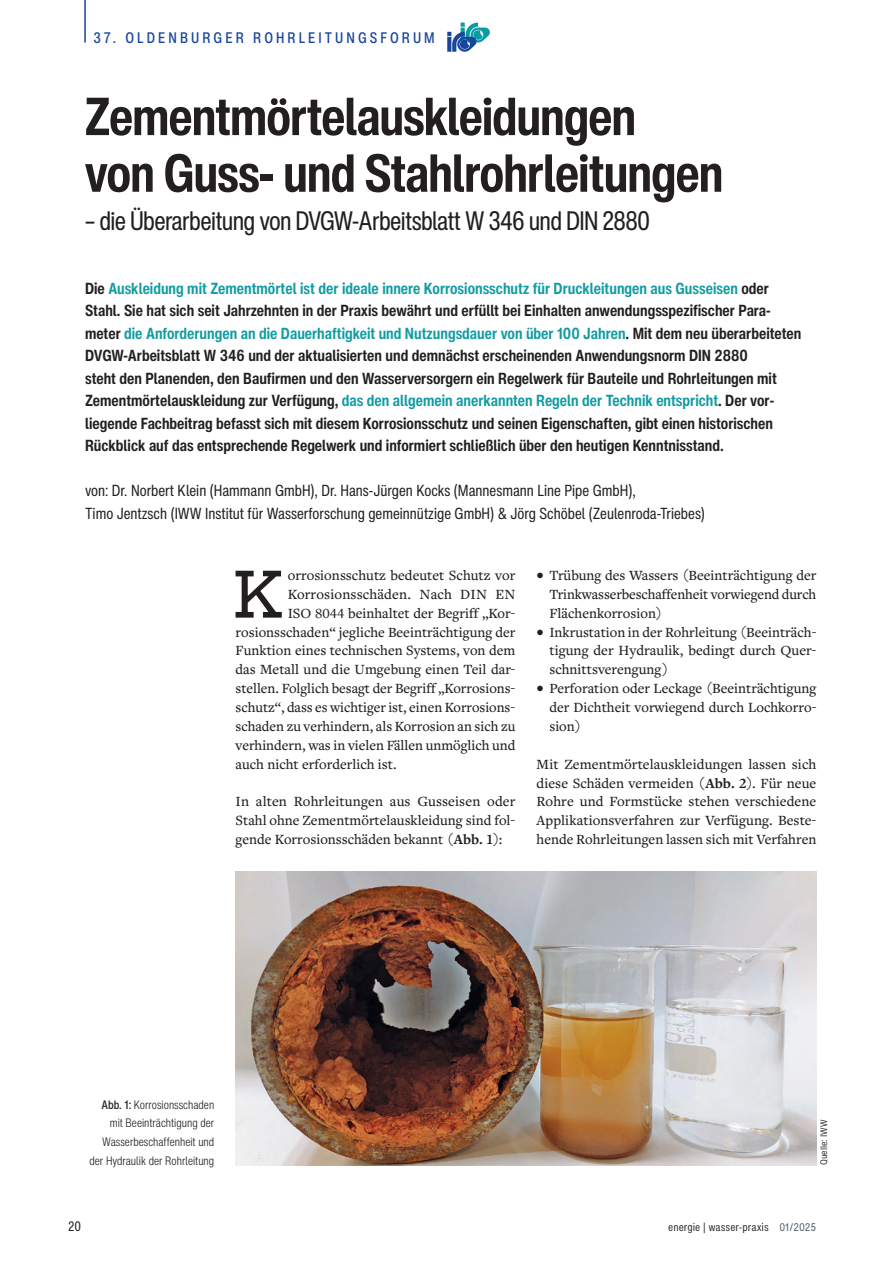
<style>
.page{position:relative;width:893px;height:1263px;background:#fff}
.page>*{position:absolute;margin:0;border:0;box-sizing:border-box;transform-origin:0 0}
.t1{font:500 75px "Freight Macro Pro";color:#231f20}
.t2{font:700 condensed 52.5px/56.7px "Helvetica Now Display";color:#231f20}
.t3{font:condensed 26.25px "Helvetica Now Display";color:#231f20}
.t4{font:700 condensed 15.75px/22.5px "Helvetica Now Text";color:#231f20}
.t5{font:condensed 15.75px/22.5px "Helvetica Now Text";color:#231f20}
.t6{font:500 condensed 15px "Helvetica Now Text";letter-spacing:.2em;color:#18469d}
.t7{font:500 14.7px/18.9px "Freight Text Pro";color:#231f20;text-align:justify}
.t8{font:condensed 13.5px "Helvetica Now Text";color:#231f20}
.t9{font:300 condensed 12px/18.9px "Helvetica Now Text";color:#231f20;text-align:right}
.t10{font:condensed 10.5px "Helvetica Now Micro";color:#231f20}
.t11{font:condensed 9px "Helvetica Now Micro";color:#231f20}
.s1{color:#119ca2}
.s2{font-weight:700}
.s3{font-weight:500}
.s4{color:#45555d}
</style>
<div class="page">
<img style="left:236px;top:871px;width:580px;height:294px">
<svg style="left:447px;top:23px;width:43px;height:29px"></svg>
<hr style="left:84px;top:0;width:2px;height:43px;background:#18469d">
<p class="t6" style="left:94px;top:27px;width:343px">37. OLDENBURGER ROHRLEITUNGSFORUM</p>
<h2 class="t2" style="left:85px;top:88px;width:639px">Zementmörtelauskleidungen<br>von Guss- und Stahlrohrleitungen</h2>
<h3 class="t3" style="left:85px;top:203px;width:566px">– die Überarbeitung von DVGW-Arbeitsblatt W 346 und DIN 2880</h3>
<p class="t4" style="left:85px;top:277px;width:718px">Die <span class="s1">Auskleidung mit Zementmörtel ist der ideale innere Korrosionsschutz für Druckleitungen aus Gusseisen</span> oder Stahl. Sie hat sich seit Jahrzehnten in der Praxis bewährt und erfüllt bei Einhalten anwendungsspezifischer Para&shy;meter <span class="s1">die Anforderungen an die Dauerhaftigkeit und Nutzungsdauer von über 100 Jahren</span>. Mit dem neu überarbeiteten DVGW-Arbeitsblatt W 346 und der aktualisierten und demnächst erscheinenden Anwendungsnorm DIN 2880<br>steht den Planenden, den Baufirmen und den Wasserversorgern ein Regelwerk für Bauteile und Rohrleitungen mit Zementmörtelauskleidung zur Verfügung, <span class="s1">das den allgemein anerkannten Regeln der Technik entspricht</span>. Der vor&shy;liegende Fachbeitrag befasst sich mit diesem Korrosionsschutz und seinen Eigenschaften, gibt einen historischen Rückblick auf das entsprechende Regelwerk und informiert schließlich über den heutigen Kenntnisstand.</p>
<p class="t5" style="left:85px;top:479px;width:621px">von: Dr. Norbert Klein (Hammann GmbH), Dr. Hans-Jürgen Kocks (Mannesmann Line Pipe GmbH),<br>Timo Jentzsch (IWW Institut für Wasserforschung gemeinnützige GmbH) &amp; Jörg Schöbel (Zeulenroda-Triebes)</p>
<h1 class="t1" style="left:233px;top:541px;width:53px">K</h1>
<p class="t7" style="left:288px;top:565px;width:229px">orrosionsschutz bedeutet Schutz vor</p>
<p class="t7" style="left:288px;top:584px;width:229px">Korrosionsschäden. Nach DIN EN</p>
<p class="t7" style="left:288px;top:603px;width:229px">ISO 8044 beinhaltet der Begriff „Kor-</p>
<p class="t7" style="left:236px;top:622px;width:281px">rosionsschaden“ jegliche Beeinträchtigung der</p>
<p class="t7" style="left:236px;top:641px;width:281px">Funktion eines technischen Systems, von dem</p>
<p class="t7" style="left:236px;top:659px;width:281px">das Metall und die Umgebung einen Teil dar-</p>
<p class="t7" style="left:236px;top:678px;width:281px">stellen. Folglich besagt der Begriff „Korrosions-</p>
<p class="t7" style="left:236px;top:697px;width:281px">schutz“, dass es wichtiger ist, einen Korrosions-</p>
<p class="t7" style="left:236px;top:716px;width:281px">schaden zu verhindern, als Korrosion an sich zu</p>
<p class="t7" style="left:236px;top:735px;width:281px">verhindern, was in vielen Fällen unmöglich und</p>
<p class="t7" style="left:236px;top:754px;width:163px">auch nicht erforderlich ist.</p>
<p class="t7" style="left:236px;top:792px;width:281px">In alten Rohrleitungen aus Gusseisen oder Stahl ohne Zementmörtelauskleidung sind fol&shy;gende Korrosionsschäden bekannt (<span class="s2">Abb. 1</span>):</p>
<p class="t7" style="left:549px;top:565px;width:269px;text-indent:-13px">• Trübung des Wassers (Beeinträchtigung der Trinkwasserbeschaffenheit vorwiegend durch Flächenkorrosion)</p>
<p class="t7" style="left:549px;top:622px;width:269px;text-indent:-13px">• Inkrustation in der Rohrleitung (Beeinträch&shy;tigung der Hydraulik, bedingt durch Quer&shy;schnittsverengung)</p>
<p class="t7" style="left:549px;top:678px;width:269px;text-indent:-13px">• Perforation oder Leckage (Beeinträchtigung der Dichtheit vorwiegend durch Lochkorro&shy;sion)</p>
<p class="t7" style="left:537px;top:754px;width:281px">Mit Zementmörtelauskleidungen lassen sich diese Schäden vermeiden (<span class="s2">Abb. 2</span>). Für neue Rohre und Formstücke stehen verschiedene Applikationsverfahren zur Verfügung. Beste&shy;hende Rohrleitungen lassen sich mit Verfahren</p>
<p class="t9" style="left:89px;top:1095px;width:126px"><span class="s3">Abb. 1:</span> Korrosionsschaden mit Beeinträchtigung der<br>Wasserbeschaffenheit und der Hydraulik der Rohrleitung</p>
<p class="t11" style="left:818px;top:1165px;width:47px;rotate:-90deg">Quelle: IWW</p>
<p class="t8" style="left:68px;top:1217px;width:15px">20</p>
<p class="t10" style="left:668px;top:1220px;width:150px">energie | wasser-praxis <span class="s4">01/2025</span></p>
</div>
